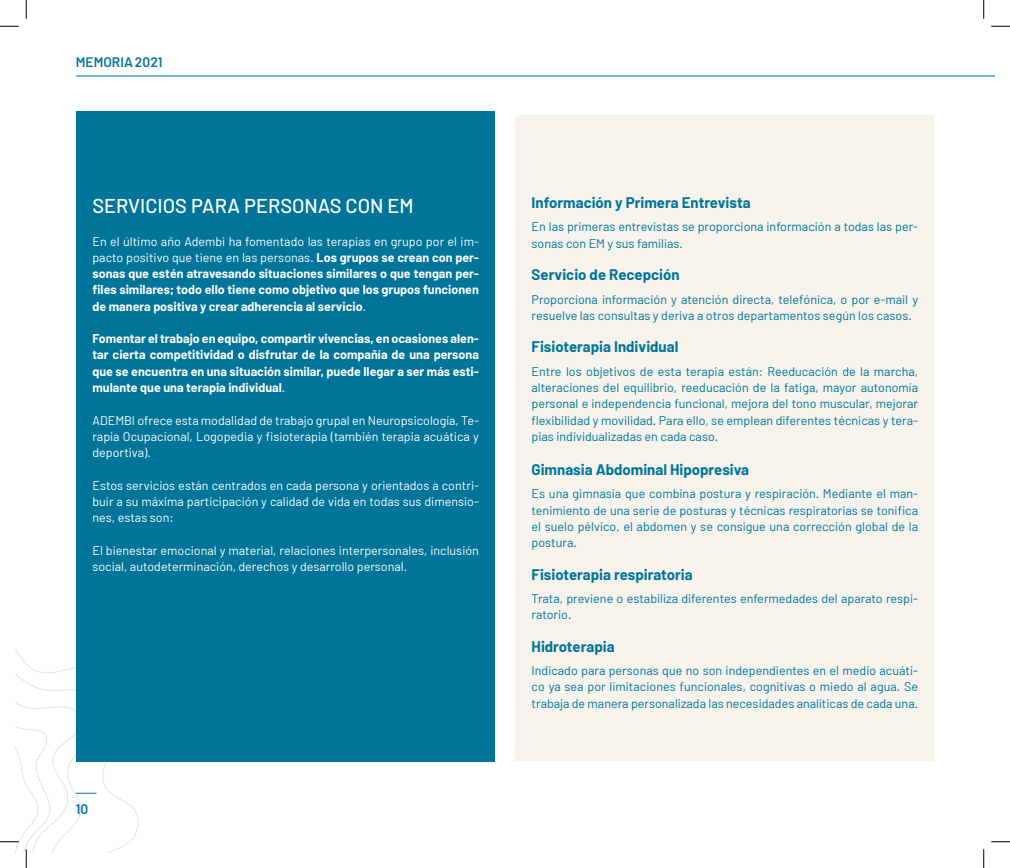
<style>
.page{position:relative;width:1010px;height:868px;background:#fff}
.page>*{position:absolute;margin:0;border:0;box-sizing:border-box;transform-origin:0 0}
.t1{font:500 20px "Barlow";color:#fff}
.t2{font:700 15px "Barlow";color:#007499}
.t3{font:600 13.75px "Barlow";color:#007499}
.t4{font:12.5px/16.2px "Barlow";color:#007499}
.t5{font:700 12.5px/16.2px "Barlow";color:#fff;text-align:justify}
.t6{font:12.5px/16.2px "Barlow";color:#fff;text-align:justify}
.s1{font-weight:400}
</style>
<div class="page">
<svg style="left:16px;top:650px;width:358px;height:202px"></svg>
<hr style="left:76px;top:76px;width:918px;height:1px;background:#007499">
<svg style="left:76px;top:792px;width:21px;height:1px"></svg>
<div style="left:76px;top:111px;width:418px;height:650px;background:#007499"></div>
<div style="left:515px;top:115px;width:418px;height:645px;background:#f5f3eb"></div>
<svg style="left:0;top:25px;width:19px;height:2px"></svg>
<svg style="left:991px;top:25px;width:18px;height:2px"></svg>
<svg style="left:0;top:840px;width:19px;height:2px"></svg>
<svg style="left:991px;top:841px;width:18px;height:1px"></svg>
<svg style="left:25px;top:0;width:2px;height:19px"></svg>
<svg style="left:25px;top:849px;width:2px;height:18px"></svg>
<svg style="left:983px;top:0;width:1px;height:19px"></svg>
<svg style="left:983px;top:849px;width:1px;height:18px"></svg>
<p class="t3" style="left:76px;top:53px;width:88px">MEMORIA 2021</p>
<h1 class="t1" style="left:92px;top:193px;width:322px">SERVICIOS PARA PERSONAS CON EM</h1>
<p class="t5" style="left:92px;top:233px;width:388px"><span class="s1">En el último año Adembi ha fomentado las terapias en grupo por el im&shy;pacto positivo que tiene en las personas.</span> Los grupos se crean con per&shy;sonas que estén atravesando situaciones similares o que tengan per&shy;files similares; todo ello tiene como objetivo que los grupos funcionen de manera positiva y crear adherencia al servicio<span class="s1">.</span></p>
<p class="t5" style="left:92px;top:330px;width:388px">Fomentar el trabajo en equipo, compartir vivencias, en ocasiones alen&shy;tar cierta competitividad o disfrutar de la compañía de una persona que se encuentra en una situación similar, puede llegar a ser más esti&shy;mulante que una terapia individual<span class="s1">.</span></p>
<p class="t6" style="left:92px;top:411px;width:388px">ADEMBI ofrece esta modalidad de trabajo grupal en Neuropsicología, Te&shy;rapia Ocupacional, Logopedia y fisioterapia (también terapia acuática y deportiva).</p>
<p class="t6" style="left:92px;top:476px;width:388px">Estos servicios están centrados en cada persona y orientados a contri&shy;buir a su máxima participación y calidad de vida en todas sus dimensio&shy;nes, estas son:</p>
<p class="t6" style="left:92px;top:541px;width:388px">El bienestar emocional y material, relaciones interpersonales, inclusión social, autodeterminación, derechos y desarrollo personal.</p>
<p class="t3" style="left:76px;top:800px;width:14px">10</p>
<p class="t2" style="left:531px;top:193px;width:220px">Información y Primera Entrevista</p>
<p class="t4" style="left:531px;top:218px;width:388px">En las primeras entrevistas se proporciona información a todas las per&shy;sonas con EM y sus familias.</p>
<p class="t2" style="left:531px;top:265px;width:149px">Servicio de Recepción</p>
<p class="t4" style="left:531px;top:290px;width:388px">Proporciona información y atención directa, telefónica, o por e-mail y resuelve las consultas y deriva a otros departamentos según los casos.</p>
<p class="t2" style="left:531px;top:337px;width:148px">Fisioterapia Individual</p>
<p class="t4" style="left:531px;top:363px;width:388px;text-align:justify">Entre los objetivos de esta terapia están: Reeducación de la marcha, alteraciones del equilibrio, reeducación de la fatiga, mayor autonomía personal e independencia funcional, mejora del tono muscular, mejorar flexibilidad y movilidad. Para ello, se emplean diferentes técnicas y tera&shy;pias individualizadas en cada caso.</p>
<p class="t2" style="left:531px;top:460px;width:219px">Gimnasia Abdominal Hipopresiva</p>
<p class="t4" style="left:531px;top:485px;width:388px;text-align:justify">Es una gimnasia que combina postura y respiración. Mediante el man&shy;tenimiento de una serie de posturas y técnicas respiratorias se tonifica el suelo pélvico, el abdomen y se consigue una corrección global de la postura.</p>
<p class="t2" style="left:531px;top:565px;width:162px">Fisioterapia respiratoria</p>
<p class="t4" style="left:531px;top:590px;width:388px">Trata, previene o estabiliza diferentes enfermedades del aparato respi&shy;ratorio.</p>
<p class="t2" style="left:531px;top:637px;width:84px">Hidroterapia</p>
<p class="t4" style="left:531px;top:662px;width:388px;text-align:justify">Indicado para personas que no son independientes en el medio acuáti&shy;co ya sea por limitaciones funcionales, cognitivas o miedo al agua. Se trabaja de manera personalizada las necesidades analíticas de cada una.</p>
</div>
